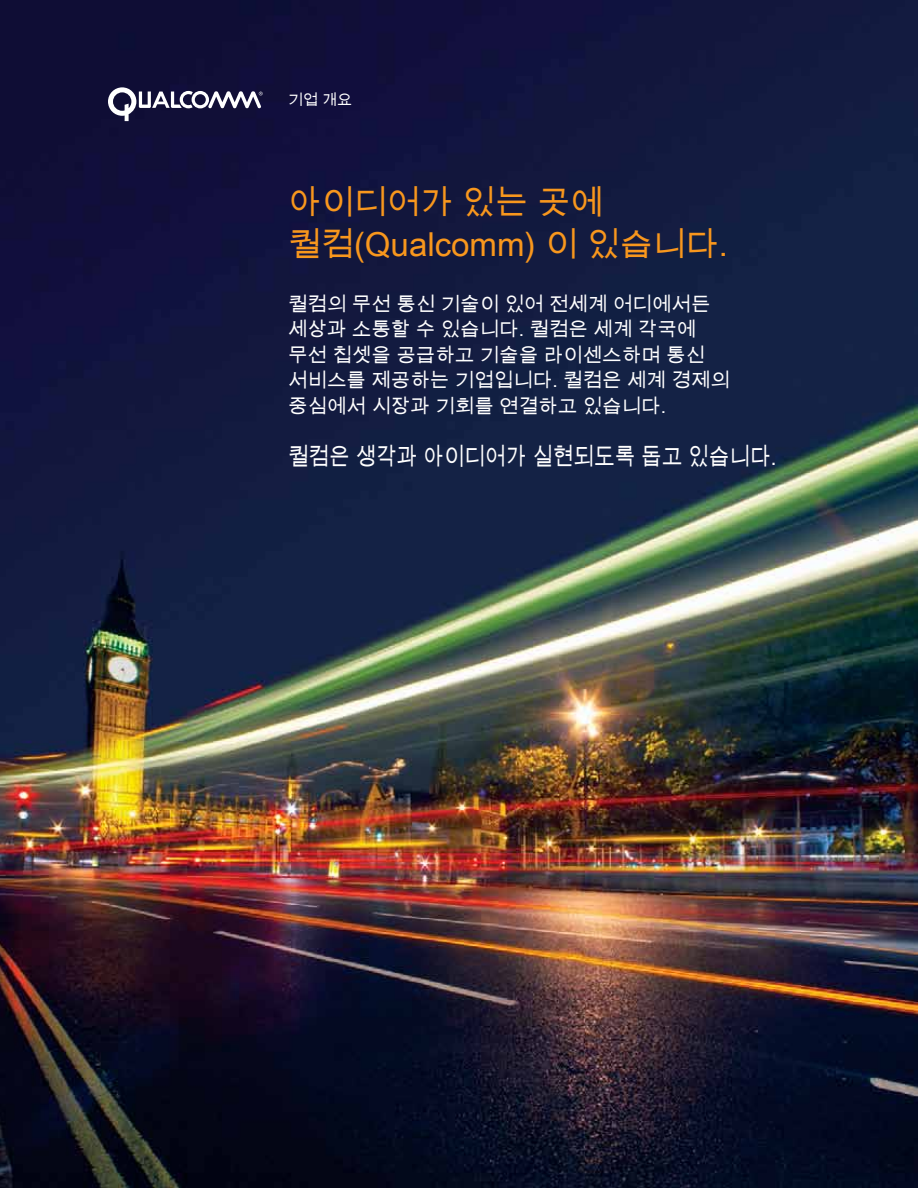
<style>
.page{position:relative;width:918px;height:1188px;background:#fff}
.page>*{position:absolute;margin:0;border:0;box-sizing:border-box;transform-origin:0 0}
.t1{font:33px/42px "Arial Unicode MS";color:#f8971d}
.t2{font:24px "Arial Unicode MS";color:#fff;scale:.86 1}
.t3{font:19.5px/25.5px "Arial Unicode MS";color:#fff}
.t4{font:15px "Arial Unicode MS";color:#fff}
</style>
<div class="page">
<img style="left:0;top:0;width:918px;height:1188px">
<svg style="left:108px;top:87px;width:155px;height:34px"></svg>
<p class="t4" style="left:288px;top:89px;width:66px">기업 개요</p>
<h1 class="t1" style="left:288px;top:181px;width:442px">아이디어가 있는 곳에 퀄컴(Qualcomm) 이 있습니다.</h1>
<p class="t3" style="left:288px;top:291px;width:444px">퀄컴의 무선 통신 기술이 있어 전세계 어디에서든 세상과 소통할 수 있습니다. 퀄컴은 세계 각국에 무선 칩셋을 공급하고 기술을 라이센스하며 통신 서비스를 제공하는 기업입니다. 퀄컴은 세계 경제의 중심에서 시장과 기회를 연결하고 있습니다.</p>
<p class="t2" style="left:288px;top:439px;width:570px">퀄컴은 생각과 아이디어가 실현되도록 돕고 있습니다.</p>
</div>
